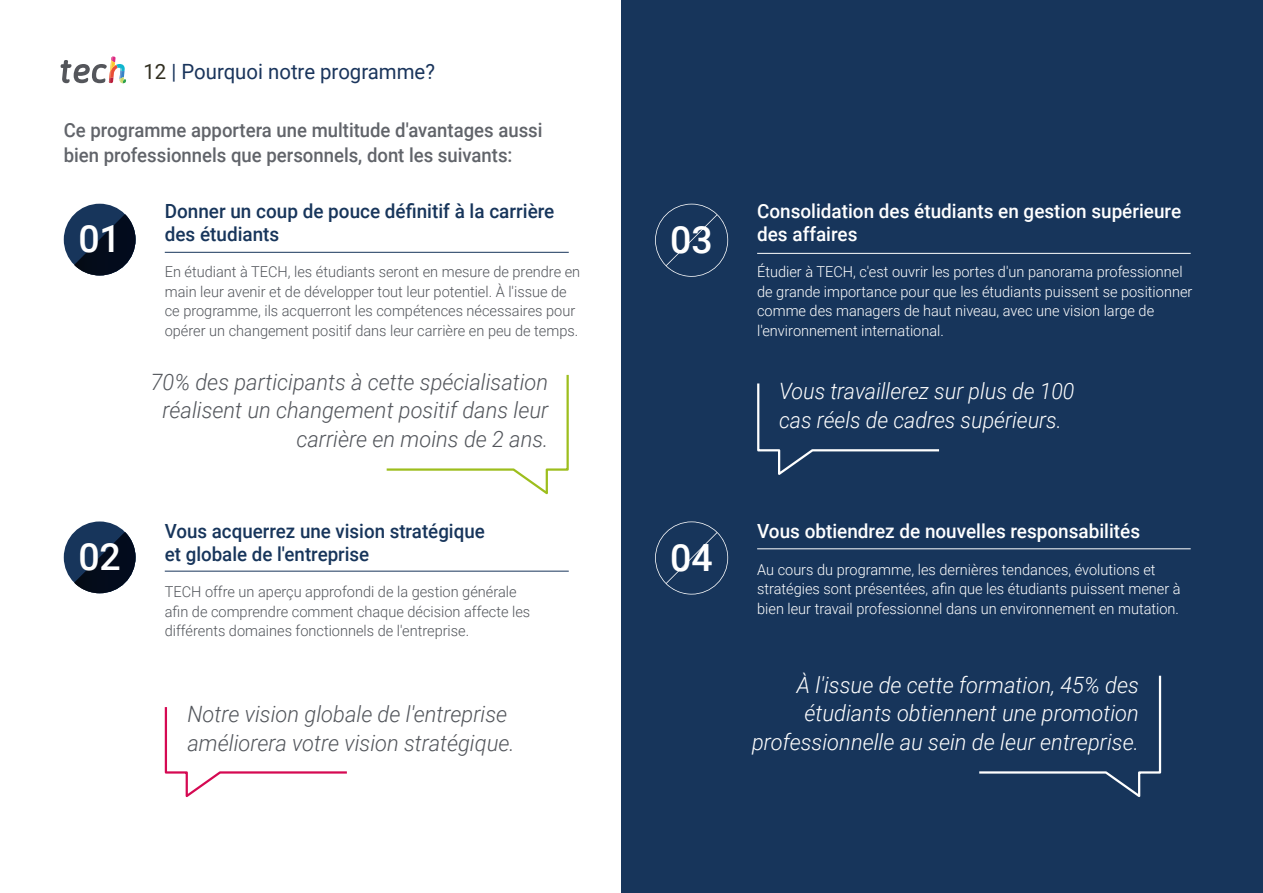
<style>
.page{position:relative;width:1263px;height:893px;background:#fff}
.page>*{position:absolute;margin:0;border:0;box-sizing:border-box;transform-origin:0 0}
.t1{font:500 37.5px "Roboto";color:#fff}
.t2{font:italic 300 22.5px/28.5px "Roboto";color:#52555b;text-align:right}
.t3{font:italic 300 22.5px/28.5px "Roboto";color:#fff;text-align:right}
.t4{font:italic 300 22.5px/28.5px "Roboto";color:#fff;scale:.95 1}
.t5{font:21px "Roboto";color:#1a355c}
.t6{font:500 19.5px/25.5px "Roboto";color:#61646a;scale:.95 1}
.t7{font:500 19.5px/22.5px "Roboto";color:#fff}
.t8{font:500 19.5px/22.5px "Roboto";color:#17355b;scale:.96 1}
.t9{font:500 19.5px/22.5px "Roboto";color:#17355b}
.t10{font:300 15px/19.5px "Roboto";color:#fff}
.t11{font:300 15px/19.5px "Roboto";color:#52555b}
.s1{color:#312e20}
</style>
<div class="page">
<div style="left:621px;top:0;width:642px;height:893px;background:#17355b"></div>
<svg style="left:61px;top:57px;width:65px;height:27px"></svg>
<hr style="left:165px;top:252px;width:404px;height:1px;background:#17355b">
<hr style="left:757px;top:253px;width:434px;height:1px;background:#fff">
<svg style="left:386px;top:374px;width:183px;height:121px"></svg>
<svg style="left:757px;top:383px;width:183px;height:92px"></svg>
<hr style="left:165px;top:571px;width:404px;height:1px;background:#17355b">
<hr style="left:757px;top:548px;width:434px;height:1px;background:#fff">
<svg style="left:979px;top:675px;width:183px;height:122px"></svg>
<svg style="left:164px;top:707px;width:183px;height:90px"></svg>
<svg style="left:655px;top:204px;width:73px;height:73px"></svg>
<svg style="left:655px;top:521px;width:73px;height:73px"></svg>
<div style="left:64px;top:204px;width:72px;height:71px;background:#17355b;border-radius:50%"></div>
<svg style="left:74px;top:214px;width:62px;height:61px"></svg>
<div style="left:64px;top:521px;width:72px;height:72px;background:#17355b;border-radius:50%"></div>
<svg style="left:74px;top:532px;width:62px;height:61px"></svg>
<h3 class="t5" style="left:144px;top:57px;width:293px"><span class="s1">12</span> | Pourquoi notre programme?</h3>
<h3 class="t6" style="left:64px;top:116px;width:505px">Ce programme apportera une multitude d'avantages aussi bien professionnels que personnels, dont les suivants:</h3>
<h3 class="t9" style="left:165px;top:199px;width:391px">Donner un coup de pouce définitif à la carrière des étudiants</h3>
<p class="t11" style="left:165px;top:262px;width:417px">En étudiant à TECH, les étudiants seront en mesure de prendre en main leur avenir et de développer tout leur potentiel. À l'issue de ce programme, ils acquerront les compétences nécessaires pour opérer un changement positif dans leur carrière en peu de temps.</p>
<h2 class="t2" style="left:151px;top:367px;width:399px">70% des participants à cette spécialisation réalisent un changement positif dans leur carrière en moins de 2 ans.</h2>
<h1 class="t1" style="left:78px;top:213px;width:44px">01</h1>
<h1 class="t1" style="left:78px;top:530px;width:44px">02</h1>
<h3 class="t8" style="left:165px;top:519px;width:335px">Vous acquerrez une vision stratégique et globale de l'entreprise</h3>
<p class="t11" style="left:165px;top:582px;width:367px">TECH offre un aperçu approfondi de la gestion générale afin de comprendre comment chaque décision affecte les différents domaines fonctionnels de l'entreprise.</p>
<h2 class="t2" style="left:187px;top:699px;width:329px;text-align:left">Notre vision globale de l'entreprise améliorera votre vision stratégique.</h2>
<h1 class="t1" style="left:670px;top:213px;width:44px">03</h1>
<h1 class="t1" style="left:670px;top:531px;width:44px">04</h1>
<h3 class="t7" style="left:757px;top:199px;width:426px">Consolidation des étudiants en gestion supérieure des affaires</h3>
<p class="t10" style="left:757px;top:262px;width:437px">Étudier à TECH, c'est ouvrir les portes d'un panorama professionnel de grande importance pour que les étudiants puissent se positionner comme des managers de haut niveau, avec une vision large de l'environnement international.</p>
<h2 class="t4" style="left:779px;top:376px;width:312px">Vous travaillerez sur plus de 100 cas réels de cadres supérieurs.</h2>
<h3 class="t7" style="left:757px;top:519px;width:384px">Vous obtiendrez de nouvelles responsabilités</h3>
<p class="t10" style="left:757px;top:559px;width:425px">Au cours du programme, les dernières tendances, évolutions et stratégies sont présentées, afin que les étudiants puissent mener à bien leur travail professionnel dans un environnement en mutation.</p>
<h2 class="t3" style="left:752px;top:669px;width:388px">À l'issue de cette formation, 45% des étudiants obtiennent une promotion professionnelle au sein de leur entreprise.</h2>
</div>
